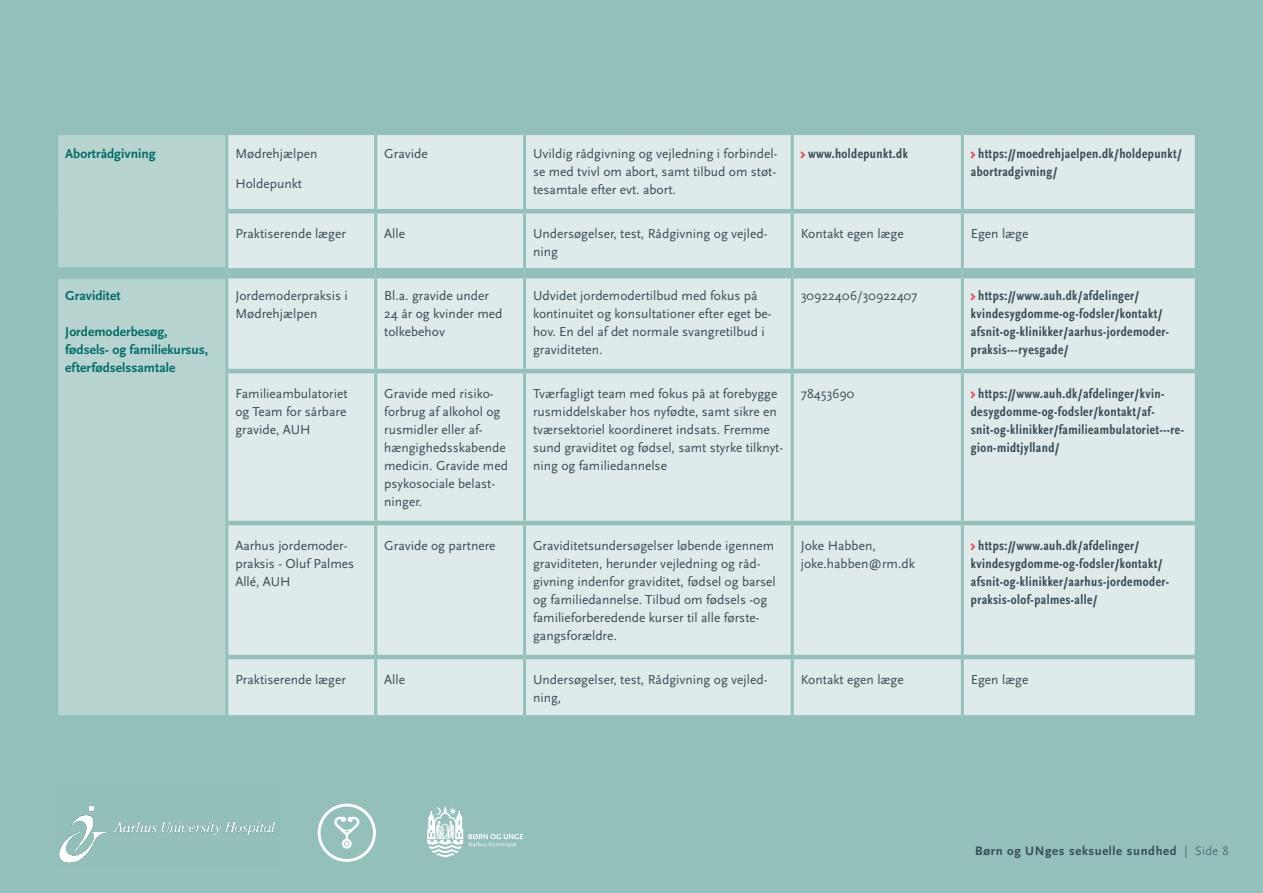
<style>
.page{position:relative;width:1263px;height:893px;background:#94c0bb}
.page>*{position:absolute;margin:0;border:0;box-sizing:border-box;transform-origin:0 0}
.t1{font:13.5px/18px "Scala Sans OT";color:#394c55}
.t2{font:700 condensed 13.5px/18px "Scala Sans OT";letter-spacing:.03em;color:#394c55}
.t3{font:700 13.5px/18px "Scala Sans OT";color:#006c68}
.t4{font:700 12.75px "Scala Sans OT";letter-spacing:.05em;color:#394c55}
.s1{font-weight:300}
</style>
<div class="page">
<div style="left:58px;top:135px;width:167px;height:580px;background:#b8d4d0"></div>
<div style="left:228px;top:135px;width:967px;height:580px;background:#dfebea"></div>
<hr style="left:374px;top:135px;width:3px;height:74px;background:#94c0bb">
<hr style="left:523px;top:135px;width:3px;height:74px;background:#94c0bb">
<hr style="left:791px;top:135px;width:3px;height:74px;background:#94c0bb">
<hr style="left:961px;top:135px;width:3px;height:74px;background:#94c0bb">
<hr style="left:374px;top:213px;width:3px;height:55px;background:#94c0bb">
<hr style="left:523px;top:213px;width:3px;height:55px;background:#94c0bb">
<hr style="left:791px;top:213px;width:3px;height:55px;background:#94c0bb">
<hr style="left:961px;top:213px;width:3px;height:55px;background:#94c0bb">
<hr style="left:374px;top:278px;width:3px;height:91px;background:#94c0bb">
<hr style="left:523px;top:278px;width:3px;height:91px;background:#94c0bb">
<hr style="left:791px;top:278px;width:3px;height:91px;background:#94c0bb">
<hr style="left:961px;top:278px;width:3px;height:91px;background:#94c0bb">
<hr style="left:374px;top:373px;width:3px;height:148px;background:#94c0bb">
<hr style="left:523px;top:373px;width:3px;height:148px;background:#94c0bb">
<hr style="left:791px;top:373px;width:3px;height:148px;background:#94c0bb">
<hr style="left:961px;top:373px;width:3px;height:148px;background:#94c0bb">
<hr style="left:374px;top:525px;width:3px;height:130px;background:#94c0bb">
<hr style="left:523px;top:525px;width:3px;height:130px;background:#94c0bb">
<hr style="left:791px;top:525px;width:3px;height:130px;background:#94c0bb">
<hr style="left:961px;top:525px;width:3px;height:130px;background:#94c0bb">
<hr style="left:374px;top:659px;width:3px;height:56px;background:#94c0bb">
<hr style="left:523px;top:659px;width:3px;height:56px;background:#94c0bb">
<hr style="left:791px;top:659px;width:3px;height:56px;background:#94c0bb">
<hr style="left:961px;top:659px;width:3px;height:56px;background:#94c0bb">
<hr style="left:228px;top:209px;width:148px;height:4px;background:#94c0bb">
<hr style="left:376px;top:209px;width:148px;height:4px;background:#94c0bb">
<hr style="left:524px;top:209px;width:268px;height:4px;background:#94c0bb">
<hr style="left:792px;top:209px;width:170px;height:4px;background:#94c0bb">
<hr style="left:962px;top:209px;width:233px;height:4px;background:#94c0bb">
<hr style="left:228px;top:369px;width:148px;height:4px;background:#94c0bb">
<hr style="left:376px;top:369px;width:148px;height:4px;background:#94c0bb">
<hr style="left:524px;top:369px;width:268px;height:4px;background:#94c0bb">
<hr style="left:792px;top:369px;width:170px;height:4px;background:#94c0bb">
<hr style="left:962px;top:369px;width:233px;height:4px;background:#94c0bb">
<hr style="left:228px;top:521px;width:148px;height:4px;background:#94c0bb">
<hr style="left:376px;top:521px;width:148px;height:4px;background:#94c0bb">
<hr style="left:524px;top:521px;width:268px;height:4px;background:#94c0bb">
<hr style="left:792px;top:521px;width:170px;height:4px;background:#94c0bb">
<hr style="left:962px;top:521px;width:233px;height:4px;background:#94c0bb">
<div style="left:228px;top:268px;width:148px;height:10px;background:#94c0bb"></div>
<div style="left:376px;top:268px;width:148px;height:10px;background:#94c0bb"></div>
<div style="left:524px;top:268px;width:268px;height:10px;background:#94c0bb"></div>
<div style="left:792px;top:268px;width:170px;height:10px;background:#94c0bb"></div>
<div style="left:962px;top:268px;width:233px;height:10px;background:#94c0bb"></div>
<div style="left:58px;top:267px;width:167px;height:12px;background:#94c0bb"></div>
<hr style="left:228px;top:655px;width:148px;height:4px;background:#94c0bb">
<hr style="left:376px;top:655px;width:148px;height:4px;background:#94c0bb">
<hr style="left:524px;top:655px;width:268px;height:4px;background:#94c0bb">
<hr style="left:792px;top:655px;width:170px;height:4px;background:#94c0bb">
<hr style="left:962px;top:655px;width:233px;height:4px;background:#94c0bb">
<svg style="left:800px;top:151px;width:5px;height:7px"></svg>
<svg style="left:970px;top:151px;width:5px;height:7px"></svg>
<svg style="left:970px;top:293px;width:5px;height:7px"></svg>
<svg style="left:970px;top:391px;width:5px;height:7px"></svg>
<svg style="left:970px;top:543px;width:5px;height:7px"></svg>
<img style="left:59px;top:805px;width:216px;height:58px">
<svg style="left:427px;top:806px;width:96px;height:51px"></svg>
<svg style="left:318px;top:804px;width:58px;height:58px"></svg>
<p class="t3" style="left:65px;top:145px;width:92px">Abortrådgivning</p>
<p class="t1" style="left:235px;top:145px;width:83px">Mødrehjælpen</p>
<p class="t1" style="left:235px;top:175px;width:68px">Holdepunkt</p>
<p class="t1" style="left:384px;top:145px;width:45px">Gravide</p>
<p class="t1" style="left:533px;top:145px;width:246px;text-align:justify">Uvildig rådgivning og vejledning i forbindel&shy;se med tvivl om abort, samt tilbud om støt&shy;tesamtale efter evt. abort.</p>
<p class="t2" style="left:808px;top:145px;width:101px">www.holdepunkt.dk</p>
<p class="t2" style="left:971px;top:145px;width:213px;text-indent:7px">https://moedrehjaelpen.dk/holdepunkt/ abortradgivning/</p>
<p class="t3" style="left:65px;top:287px;width:57px">Graviditet</p>
<p class="t3" style="left:65px;top:323px;width:145px">Jordemoderbesøg, fødsels- og familiekursus, efterfødselssamtale</p>
<p class="t1" style="left:235px;top:225px;width:112px">Praktiserende læger</p>
<p class="t1" style="left:384px;top:225px;width:22px">Alle</p>
<p class="t1" style="left:533px;top:225px;width:236px">Undersøgelser, test, Rådgivning og vejled&shy;ning</p>
<p class="t1" style="left:801px;top:225px;width:105px">Kontakt egen læge</p>
<p class="t1" style="left:971px;top:225px;width:59px">Egen læge</p>
<p class="t1" style="left:235px;top:287px;width:114px">Jordemoderpraksis i<br>Mødrehjælpen</p>
<p class="t1" style="left:384px;top:287px;width:120px">Bl.a. gravide under<br>24 år og kvinder med tolkebehov</p>
<p class="t1" style="left:533px;top:287px;width:240px">Udvidet jordemodertilbud med fokus på kontinuitet og konsultationer efter eget be&shy;hov. En del af det normale svangretilbud i graviditeten.</p>
<p class="t1" style="left:801px;top:287px;width:118px">30922406/30922407</p>
<p class="t2" style="left:971px;top:287px;width:200px;text-indent:7px">https://www.auh.dk/afdelinger/ kvindesygdomme-og-fodsler/kontakt/ afsnit-og-klinikker/aarhus-jordemoder&shy;praksis---ryesgade/</p>
<p class="t1" style="left:235px;top:385px;width:114px;text-align:justify">Familieambulatoriet og Team for sårbare gravide, AUH</p>
<p class="t1" style="left:384px;top:385px;width:125px">Gravide med risiko&shy;forbrug af alkohol og rusmidler eller af&shy;hængighedsskabende medicin. Gravide med psykosociale belast&shy;ninger.</p>
<p class="t1" style="left:533px;top:385px;width:252px">Tværfagligt team med fokus på at forebygge rusmiddelskaber hos nyfødte, samt sikre en tværsektoriel koordineret indsats. Fremme sund graviditet og fødsel, samt styrke tilknyt&shy;ning og familiedannelse</p>
<p class="t1" style="left:801px;top:385px;width:55px">78453690</p>
<p class="t2" style="left:971px;top:385px;width:215px;text-indent:7px">https://www.auh.dk/afdelinger/kvin&shy;desygdomme-og-fodsler/kontakt/af&shy;snit-og-klinikker/familieambulatoriet---re&shy;gion-midtjylland/</p>
<p class="t1" style="left:235px;top:537px;width:120px">Aarhus jordemoder&shy;praksis - Oluf Palmes<br>Allé, AUH</p>
<p class="t1" style="left:384px;top:537px;width:113px">Gravide og partnere</p>
<p class="t1" style="left:533px;top:537px;width:244px">Graviditetsundersøgelser løbende igennem graviditeten, herunder vejledning og råd&shy;givning indenfor graviditet, fødsel og barsel og familiedannelse. Tilbud om fødsels -og familieforberedende kurser til alle første&shy;gangsforældre.</p>
<p class="t1" style="left:801px;top:537px;width:77px">Joke Habben,</p>
<p class="t2" style="left:971px;top:537px;width:200px;text-indent:7px">https://www.auh.dk/afdelinger/ kvindesygdomme-og-fodsler/kontakt/ afsnit-og-klinikker/aarhus-jordemoder&shy;praksis-olof-palmes-alle/</p>
<p class="t1" style="left:801px;top:555px;width:116px">joke.habben@rm.dk</p>
<p class="t1" style="left:235px;top:671px;width:112px">Praktiserende læger</p>
<p class="t1" style="left:384px;top:671px;width:22px">Alle</p>
<p class="t1" style="left:533px;top:671px;width:236px">Undersøgelser, test, Rådgivning og vejled&shy;ning,</p>
<p class="t1" style="left:801px;top:671px;width:105px">Kontakt egen læge</p>
<p class="t1" style="left:971px;top:671px;width:59px">Egen læge</p>
<p class="t4" style="left:975px;top:844px;width:255px">Børn og UNges seksuelle sundhed <span class="s1">| Side 8</span></p>
</div>
